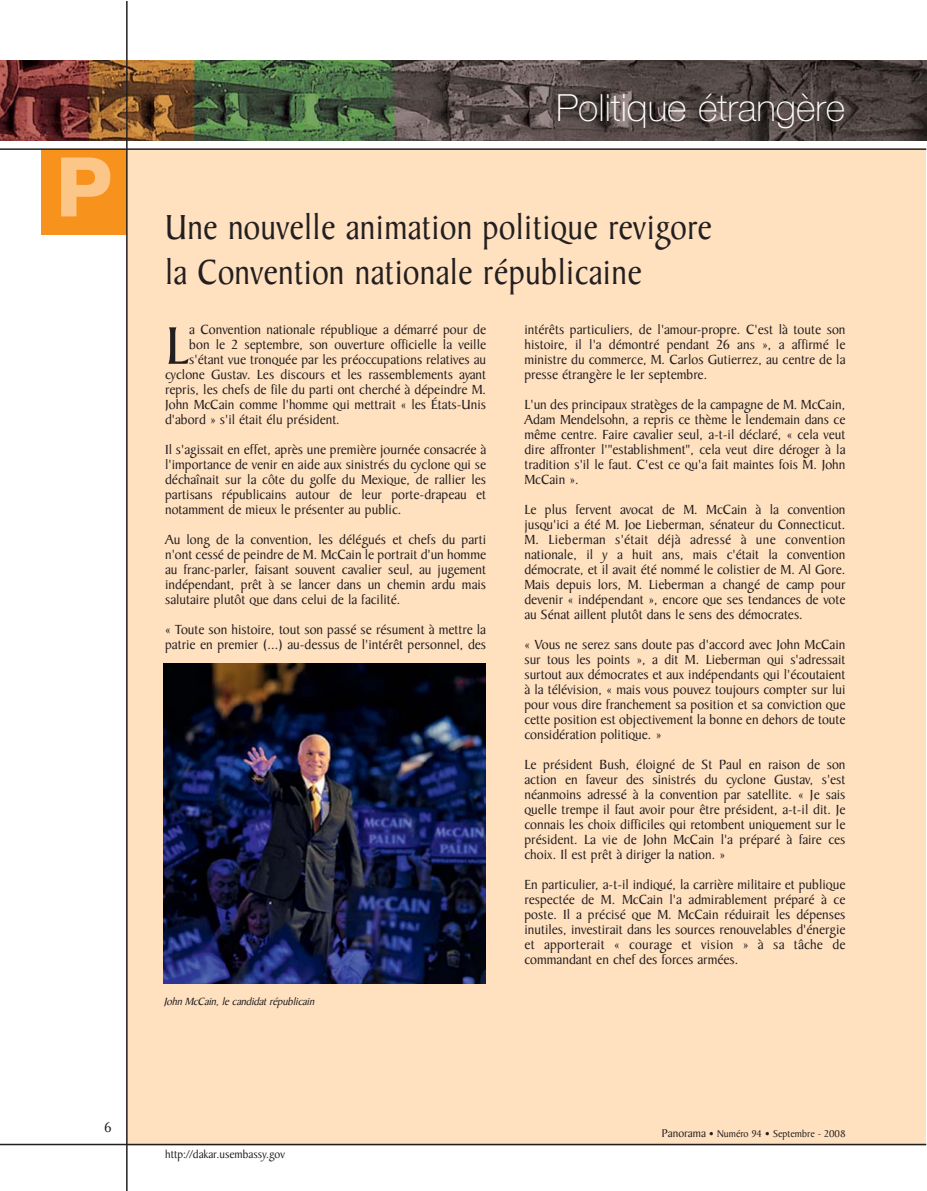
<style>
.page{position:relative;width:927px;height:1191px;background:#fff}
.page>*{position:absolute;margin:0;border:0;box-sizing:border-box;transform-origin:0 0}
.t1{font:800 82.5px "Helvetica Neue";color:#fdc689}
.t2{font:57px "Baker Signet";color:#231f20}
.t3{font:37.5px/45px "Baker Signet";letter-spacing:.01em;color:#231f20;scale:.9 1}
.t4{font:100 37.5px "Helvetica Neue";color:#fff}
.t5{font:15px "Baker Signet";color:#231f20}
.t6{font:14.25px/15px "Baker Signet";color:#231f20;text-align:justify}
.t7{font:12px "Baker Signet";color:#231f20}
.t8{font:italic 11.25px "Baker Signet";color:#231f20}
.t9{font:10.5px "Baker Signet";color:#231f20}
.s1{font-size:12px}
</style>
<div class="page">
<div style="left:127px;top:150px;width:799px;height:995px;background:#ffe0bf"></div>
<img style="left:0;top:61px;width:926px;height:80px">
<hr style="left:0;top:1143px;width:926px;height:2px;background:#231f20">
<div style="left:42px;top:150px;width:85px;height:85px;background:#f7931d"></div>
<hr style="left:126px;top:1px;width:2px;height:1190px;background:#231f20">
<hr style="left:0;top:148px;width:926px;height:2px;background:#231f20">
<img style="left:164px;top:663px;width:321px;height:320px">
<h1 class="t1" style="left:56px;top:157px;width:58px">P</h1>
<p class="t5" style="left:105px;top:1121px;width:9px">6</p>
<h3 class="t4" style="left:556px;top:94px;width:291px">Politique étrangère</h3>
<h3 class="t3" style="left:165px;top:209px;width:609px">Une nouvelle animation politique revigore la Convention nationale républicaine</h3>
<h2 class="t2" style="left:165px;top:324px;width:26px">L</h2>
<p class="t6" style="left:189px;top:323px;width:298px">a Convention nationale république a démarré pour de</p>
<p class="t6" style="left:524px;top:323px;width:323px">intérêts particuliers, de l'amour-propre. C'est là toute son histoire, il l'a démontré pendant 26 ans », a affirmé le ministre du commerce, M. Carlos Gutierrez, au centre de la presse étrangère le 1er septembre.</p>
<p class="t6" style="left:524px;top:398px;width:323px">L'un des principaux stratèges de la campagne de M. McCain, Adam Mendelsohn, a repris ce thème le lendemain dans ce même centre. Faire cavalier seul, a-t-il déclaré, « cela veut dire affronter l'"establishment", cela veut dire déroger à la tradition s'il le faut. C'est ce qu'a fait maintes fois M. John McCain ».</p>
<p class="t6" style="left:524px;top:503px;width:323px">Le plus fervent avocat de M. McCain à la convention jusqu'ici a été M. Joe Lieberman, sénateur du Connecticut.<br>M. Lieberman s'était déjà adressé à une convention nationale, il y a huit ans, mais c'était la convention démocrate, et il avait été nommé le colistier de M. Al Gore.<br>Mais depuis lors, M. Lieberman a changé de camp pour devenir « indépendant », encore que ses tendances de vote au Sénat aillent plutôt dans le sens des démocrates.</p>
<p class="t6" style="left:524px;top:638px;width:323px">« Vous ne serez sans doute pas d'accord avec John McCain sur tous les points », a dit M. Lieberman qui s'adressait surtout aux démocrates et aux indépendants qui l'écoutaient à la télévision, « mais vous pouvez toujours compter sur lui pour vous dire franchement sa position et sa conviction que cette position est objectivement la bonne en dehors de toute considération politique. »</p>
<p class="t6" style="left:524px;top:758px;width:323px">Le président Bush, éloigné de St Paul en raison de son action en faveur des sinistrés du cyclone Gustav, s'est néanmoins adressé à la convention par satellite. « Je sais quelle trempe il faut avoir pour être président, a-t-il dit. Je connais les choix difficiles qui retombent uniquement sur le président. La vie de John McCain l'a préparé à faire ces choix. Il est prêt à diriger la nation. »</p>
<p class="t6" style="left:524px;top:878px;width:323px">En particulier, a-t-il indiqué, la carrière militaire et publique respectée de M. McCain l'a admirablement préparé à ce poste. Il a précisé que M. McCain réduirait les dépenses inutiles, investirait dans les sources renouvelables d'énergie et apporterait « courage et vision » à sa tâche de commandant en chef des forces armées.</p>
<p class="t6" style="left:189px;top:338px;width:298px">bon le 2 septembre, son ouverture officielle la veille</p>
<p class="t6" style="left:189px;top:353px;width:298px">s'étant vue tronquée par les préoccupations relatives au</p>
<p class="t6" style="left:165px;top:368px;width:323px">cyclone Gustav. Les discours et les rassemblements ayant</p>
<p class="t6" style="left:165px;top:383px;width:323px">repris, les chefs de file du parti ont cherché à dépeindre M.</p>
<p class="t6" style="left:165px;top:398px;width:323px">John McCain comme l'homme qui mettrait « les États-Unis</p>
<p class="t6" style="left:165px;top:413px;width:176px">d'abord » s'il était élu président.</p>
<p class="t6" style="left:165px;top:443px;width:323px">Il s'agissait en effet, après une première journée consacrée à l'importance de venir en aide aux sinistrés du cyclone qui se déchaînait sur la côte du golfe du Mexique, de rallier les partisans républicains autour de leur porte-drapeau et notamment de mieux le présenter au public.</p>
<p class="t6" style="left:165px;top:533px;width:323px">Au long de la convention, les délégués et chefs du parti n'ont cessé de peindre de M. McCain le portrait d'un homme au franc-parler, faisant souvent cavalier seul, au jugement indépendant, prêt à se lancer dans un chemin ardu mais salutaire plutôt que dans celui de la facilité.</p>
<p class="t6" style="left:165px;top:623px;width:323px">« Toute son histoire, tout son passé se résument à mettre la patrie en premier (...) au-dessus de l'intérêt personnel, des</p>
<p class="t8" style="left:164px;top:996px;width:154px">John McCain,lecandidatrépublicain</p>
<p class="t7" style="left:165px;top:1149px;width:121px">http://dakar.usembassy.gov</p>
<p class="t9" style="left:662px;top:1129px;width:185px"><span class="s1">Panorama</span> • Numéro 94 • Septembre - 2008</p>
</div>
